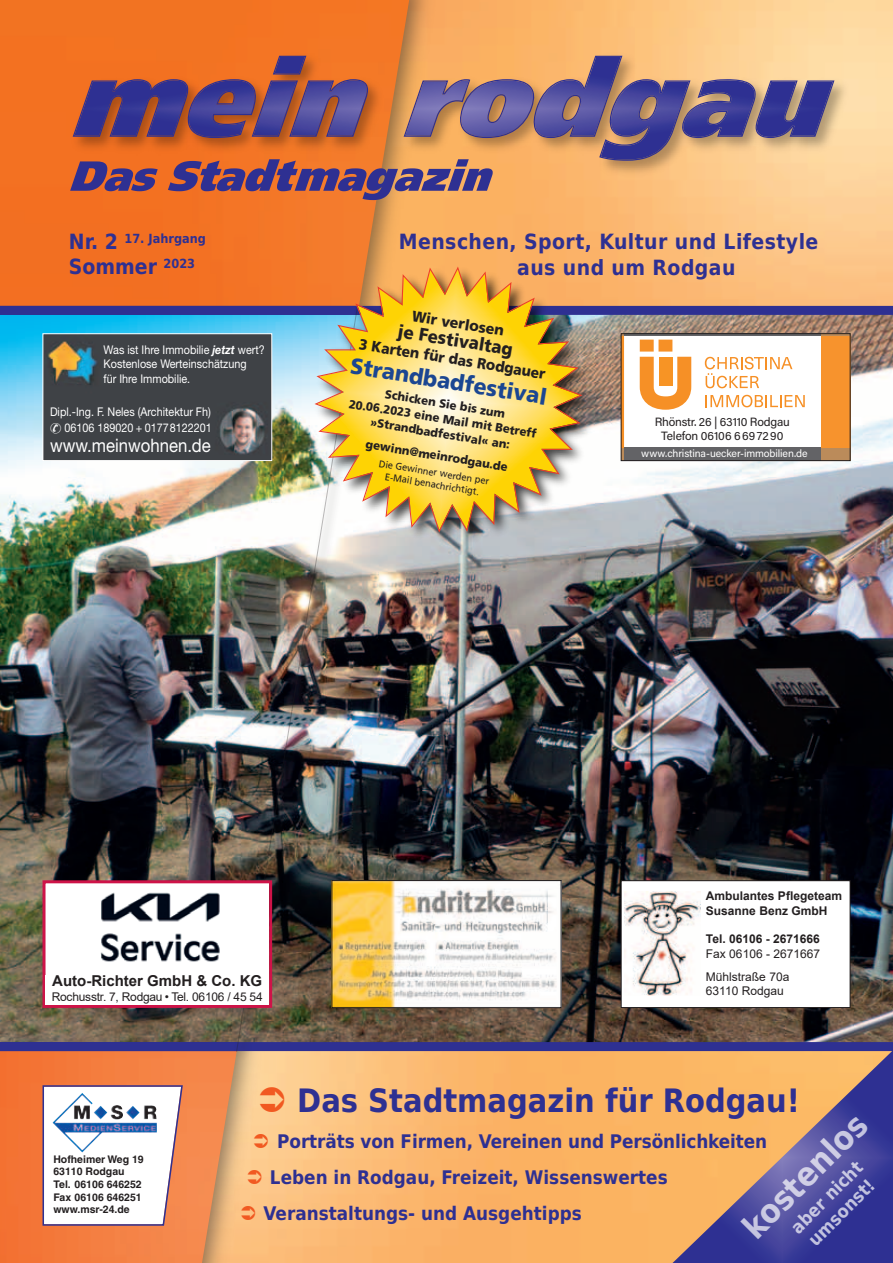
<style>
.page{position:relative;width:893px;height:1263px;background:#fff}
.page>*{position:absolute;margin:0;border:0;box-sizing:border-box;transform-origin:0 0}
.t1{font:700 33px "DejaVu Sans Condensed";color:rgb(255 255 255/.7)}
.t2{font:700 32.25px "DejaVu Sans Condensed";color:#2e3092}
.t3{font:900 22.5px "Frutiger LT";color:#1b4692;scale:.95 1}
.t4{font:700 21px/25.2px "DejaVu Sans Condensed";letter-spacing:.02em;color:#2e3092}
.t5{font:700 18.75px "DejaVu Sans Condensed";color:#2e3092}
.t6{font:18.6px "Helvetica Neue";color:#fff;scale:.9 1}
.t7{font:700 18px/21px "DejaVu Sans Condensed";color:rgb(255 255 255/.7)}
.t8{font:900 18px "Frutiger LT";color:#231f20;scale:.95 1}
.t9{font:700 15px "Arial";color:#231f20}
.t10{font:900 15px "Frutiger LT";color:#231f20;scale:.92 1}
.t11{font:900 15px "Frutiger LT";color:#231f20;scale:.95 1}
.t12{font:700 12.6px "DejaVu Sans Condensed";color:#2e3092}
.t13{font:12px/14.4px "Helvetica Neue";color:#fff;scale:.9 1}
.t14{font:900 12px/15px "Frutiger LT";color:#231f20;text-align:center;scale:.95 1}
.t15{font:700 12px "Arial";color:#231f20}
.t16{font:12px/14.4px "Acumin Pro";letter-spacing:-.015em;color:#231f20;text-align:center}
.t17{font:12px "Arial";color:#231f20}
.t18{font:12px "Arial";letter-spacing:-.02em;color:#231f20}
.t19{font:700 10.5px "Helvetica";color:#231f20}
.t20{font:10.5px "Acumin Pro";letter-spacing:-.01em;color:#fff}
.t21{font:9.75px/12px "Frutiger LT";color:#231f20;text-align:center;scale:.95 1}
.s1{font-size:21px}
.s2{font-weight:700;font-style:italic}
</style>
<div class="page">
<div style="left:439px;top:1051px;width:216px;height:212px;background:#fbb361"></div>
<img style="left:439px;top:0;width:454px;height:306px">
<svg style="left:655px;top:1051px;width:238px;height:212px;background:#a5817d"></svg>
<img style="left:0;top:0;width:412px;height:1263px">
<img style="left:0;top:315px;width:893px;height:727px">
<div style="left:0;top:306px;width:893px;height:9px;background:#2e3092"></div>
<div style="left:0;top:1042px;width:893px;height:9px;background:#2e3092"></div>
<svg style="left:43px;top:1085px;width:140px;height:141px"></svg>
<img style="left:62px;top:49px;width:808px;height:176px">
<svg style="left:70px;top:180px;width:423px;height:20px;background:#a3615a"></svg>
<img style="left:66px;top:49px;width:788px;height:131px">
<svg style="left:73px;top:56px;width:549px;height:82px;background:#976569"></svg>
<img style="left:225px;top:294px;width:151px;height:776px">
<img style="left:236px;top:305px;width:122px;height:747px">
<img style="left:334px;top:882px;width:225px;height:124px">
<div style="left:332px;top:880px;width:229px;height:128px;border:1px solid #231f20"></div>
<img style="left:45px;top:335px;width:225px;height:124px">
<div style="left:43px;top:333px;width:229px;height:128px;border:1px solid #fff"></div>
<div style="left:621px;top:881px;width:229px;height:126px;background:#fff"></div>
<img style="left:624px;top:891px;width:76px;height:105px">
<div style="left:621px;top:880px;width:229px;height:128px;border:1px solid #231f20"></div>
<div style="left:621px;top:334px;width:229px;height:127px;background:#fff"></div>
<div style="left:621px;top:447px;width:229px;height:14px;background:#636366"></div>
<hr style="left:621px;top:334px;width:229px;height:2px;background:#636366">
<div style="left:821px;top:447px;width:29px;height:14px;background:#bb8b5a"></div>
<hr style="left:821px;top:334px;width:29px;height:2px;background:#bb8b5a">
<svg style="left:623px;top:335px;width:1px;height:124px"></svg>
<div style="left:821px;top:336px;width:29px;height:111px;background:#f7932d"></div>
<hr style="left:621px;top:336px;width:3px;height:111px;background:#f69026">
<svg style="left:640px;top:340px;width:51px;height:70px"></svg>
<svg style="left:705px;top:357px;width:87px;height:31px"></svg>
<svg style="left:706px;top:395px;width:99px;height:12px"></svg>
<div style="left:621px;top:333px;width:229px;height:128px;border:1px solid #231f20"></div>
<div style="left:46px;top:883px;width:223px;height:122px;background:#fff"></div>
<div style="left:43px;top:880px;width:229px;height:128px;border:3px solid #ce1348"></div>
<img style="left:100px;top:892px;width:120px;height:70px">
<div style="left:46px;top:975px;width:223px;height:29px;background:#fff"></div>
<img style="left:299px;top:250px;width:312px;height:312px">
<img style="left:314px;top:266px;width:268px;height:267px">
<svg style="left:50px;top:423px;width:11px;height:11px"></svg>
<svg style="left:260px;top:1086px;width:24px;height:26px"></svg>
<svg style="left:254px;top:1133px;width:14px;height:15px"></svg>
<svg style="left:248px;top:1169px;width:14px;height:15px"></svg>
<svg style="left:241px;top:1205px;width:14px;height:15px"></svg>
<p class="t12" style="left:69px;top:231px;width:139px"><span class="s1">Nr. 2</span> 17. Jahrgang</p>
<p class="t4" style="left:69px;top:254px;width:128px">Sommer <sup>2023</sup></p>
<p class="t13" style="left:104px;top:344px;width:181px">Was ist Ihre Immobilie <span class="s2">jetzt</span> wert?</p>
<p class="t13" style="left:104px;top:358px;width:160px">Kostenlose Werteinschätzung für Ihre Immobilie.</p>
<p class="t13" style="left:50px;top:406px;width:180px">Dipl.-Ing. F. Neles (Architektur Fh)</p>
<p class="t13" style="left:64px;top:422px;width:165px">06106 189020 + 01778122201</p>
<p class="t6" style="left:50px;top:438px;width:180px">www.meinwohnen.de</p>
<p class="t4" style="left:517px;top:230px;width:303px;text-indent:-118px">Menschen, Sport, Kultur und Lifestyle aus und um Rodgau</p>
<p class="t11" style="left:414px;top:307px;width:99px;rotate:9deg">Wir verlosen</p>
<p class="t8" style="left:400px;top:320px;width:124px;rotate:9deg">je Festivaltag</p>
<p class="t10" style="left:361px;top:335px;width:207px;rotate:9deg">3 Karten für das Rodgauer</p>
<p class="t3" style="left:353px;top:352px;width:210px;rotate:9deg">Strandbadfestival</p>
<p class="t14" style="left:353px;top:381px;width:201px;rotate:9deg">Schicken Sie bis zum<br>20.06.2023 eine Mail mit Betreff »Strandbadfestival« an:</p>
<p class="t14" style="left:367px;top:437px;width:153px;rotate:9deg">gewinn@meinrodgau.de</p>
<p class="t21" style="left:380px;top:457px;width:119px;rotate:9deg">Die Gewinner werden per<br>E-Mail benachrichtigt.</p>
<p class="t16" style="left:655px;top:415px;width:137px">Rhönstr. 26 | 63110 Rodgau<br>Telefon 06106 6 697290</p>
<p class="t20" style="left:641px;top:449px;width:168px">www.christina-uecker-immobilien.de</p>
<p class="t9" style="left:52px;top:972px;width:211px">Auto-Richter GmbH &amp; Co. KG</p>
<p class="t18" style="left:52px;top:990px;width:212px">Rochusstr. 7, Rodgau • Tel. 06106 / 45 54</p>
<p class="t15" style="left:706px;top:889px;width:138px">Ambulantes Pflegeteam</p>
<p class="t15" style="left:706px;top:904px;width:123px">Susanne Benz GmbH</p>
<p class="t15" style="left:706px;top:932px;width:115px">Tel. 06106 - 2671666</p>
<p class="t17" style="left:706px;top:947px;width:116px">Fax 06106 - 2671667</p>
<p class="t17" style="left:706px;top:970px;width:85px">Mühlstraße 70a</p>
<p class="t17" style="left:706px;top:984px;width:79px">63110 Rodgau</p>
<p class="t19" style="left:53px;top:1155px;width:92px">Hofheimer Weg 19</p>
<p class="t19" style="left:53px;top:1168px;width:73px">63110 Rodgau</p>
<p class="t19" style="left:53px;top:1180px;width:90px">Tel. 06106 646252</p>
<p class="t19" style="left:53px;top:1193px;width:90px">Fax 06106 646251</p>
<p class="t19" style="left:53px;top:1205px;width:78px">www.msr-24.de</p>
<p class="t2" style="left:297px;top:1082px;width:504px">Das Stadtmagazin für Rodgau!</p>
<p class="t5" style="left:277px;top:1130px;width:491px">Porträts von Firmen, Vereinen und Persönlichkeiten</p>
<p class="t5" style="left:270px;top:1166px;width:399px">Leben in Rodgau, Freizeit, Wissenswertes</p>
<p class="t5" style="left:264px;top:1202px;width:320px">Veranstaltungs- und Ausgehtipps</p>
<p class="t1" style="left:735px;top:1219px;width:162px;rotate:-45deg">kostenlos</p>
<p class="t7" style="left:786px;top:1223px;width:95px;rotate:-45deg">aber nicht umsonst!</p>
</div>
